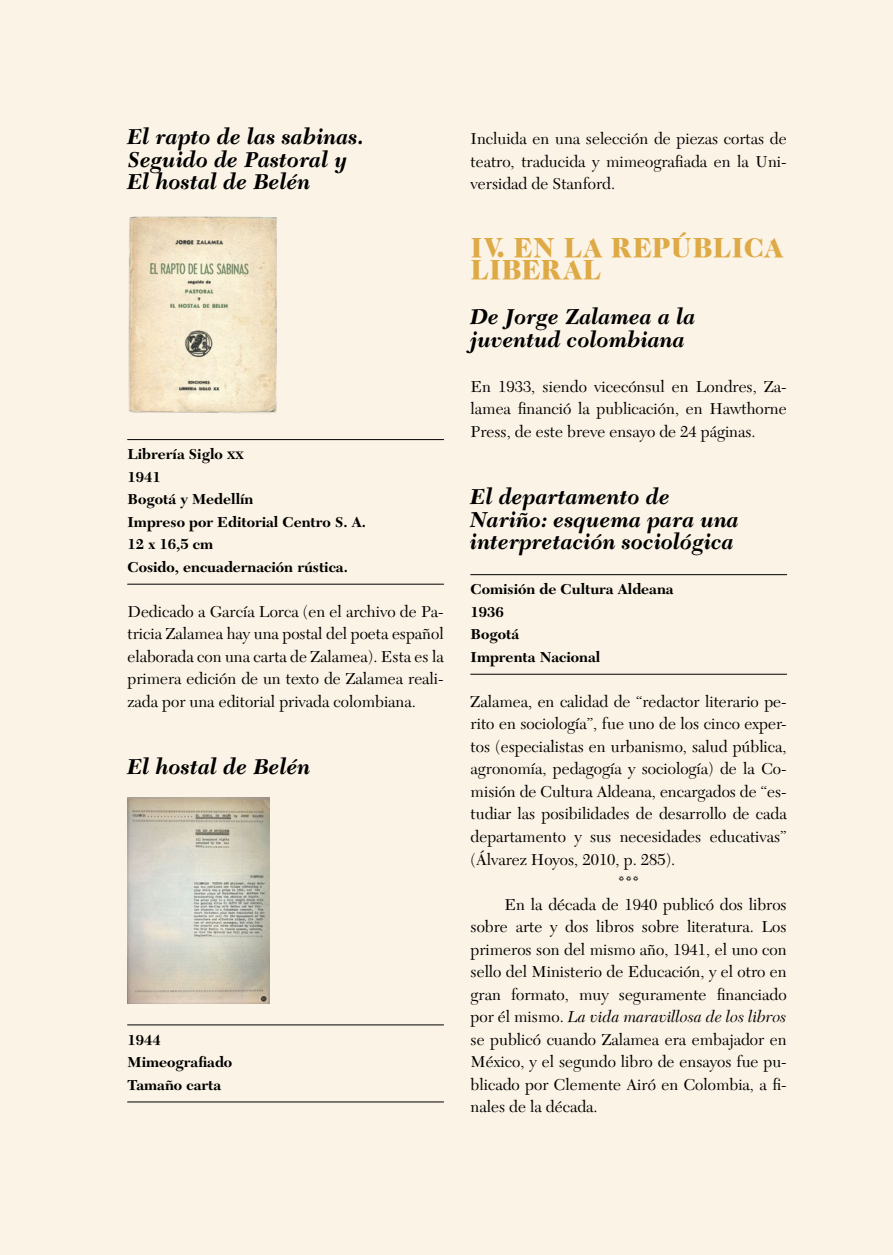
<style>
.page{position:relative;width:893px;height:1255px;background:#fff}
.page>*{position:absolute;margin:0;border:0;box-sizing:border-box;transform-origin:0 0}
.t1{font:27px/22.5px "Caslon Two Black SSK";letter-spacing:.02em;color:#deaa46}
.t2{font:italic 700 22.5px/22.5px "New Caledonia LT Std";color:#000}
.t3{font:16.5px/22.5px "New Caledonia LT Std";color:#000;text-align:justify}
.t4{font:italic 16.5px "New Caledonia LT Std";color:#000}
.t5{font:700 15px/22.5px "New Caledonia LT Std";color:#000}
.s1{font-style:normal}
</style>
<div class="page">
<div style="left:0;top:0;width:893px;height:1254px;background:#fbf3e5"></div>
<hr style="left:128px;top:583px;width:316px;height:1px;background:#000">
<hr style="left:128px;top:439px;width:316px;height:1px;background:#000">
<hr style="left:128px;top:1101px;width:316px;height:1px;background:#000">
<hr style="left:128px;top:1024px;width:316px;height:1px;background:#000">
<hr style="left:471px;top:673px;width:316px;height:1px;background:#000">
<hr style="left:471px;top:574px;width:316px;height:1px;background:#000">
<img style="left:128px;top:216px;width:149px;height:198px">
<img style="left:128px;top:798px;width:142px;height:205px">
<h2 class="t2" style="left:128px;top:126px;width:238px">El rapto de las sabinas.<br>Seguido de Pastoral y<br>El hostal de Belén</h2>
<p class="t5" style="left:128px;top:443px;width:240px">Librería Siglo xx<br>1941<br>Bogotá y Medellín<br>Impreso por Editorial Centro S. A.<br>12 x 16,5 cm<br>Cosido, encuadernación rústica.</p>
<p class="t3" style="left:128px;top:600px;width:318px">Dedicado a García Lorca (en el archivo de Pa&shy;tricia Zalamea hay una postal del poeta español elaborada con una carta de Zalamea). Esta es la primera edición de un texto de Zalamea reali&shy;zada por una editorial privada colombiana.</p>
<h2 class="t2" style="left:128px;top:756px;width:185px">El hostal de Belén</h2>
<p class="t5" style="left:128px;top:1028px;width:106px">1944<br>Mimeografiado<br>Tamaño carta</p>
<p class="t3" style="left:471px;top:128px;width:318px">Incluida en una selección de piezas cortas de teatro, traducida y mimeografiada en la Uni&shy;versidad de Stanford.</p>
<h1 class="t1" style="left:471px;top:236px;width:314px">IV. EN LA REPÚBLICA<br>LIBERAL</h1>
<h2 class="t2" style="left:471px;top:306px;width:227px">De Jorge Zalamea a la juventud colombiana</h2>
<p class="t3" style="left:471px;top:375px;width:318px">En 1933, siendo vicecónsul en Londres, Za&shy;lamea financió la publicación, en Hawthorne Press, de este breve ensayo de 24 páginas.</p>
<h2 class="t2" style="left:471px;top:486px;width:270px">El departamento de<br>Nariño: esquema para una interpretación sociológica</h2>
<p class="t5" style="left:471px;top:578px;width:205px">Comisión de Cultura Aldeana<br>1936<br>Bogotá<br>Imprenta Nacional</p>
<p class="t3" style="left:471px;top:690px;width:318px">Zalamea, en calidad de “redactor literario pe-</p>
<p class="t3" style="left:471px;top:713px;width:318px">rito en sociología”, fue uno de los cinco exper-</p>
<p class="t3" style="left:471px;top:735px;width:318px">tos (especialistas en urbanismo, salud pública,</p>
<p class="t3" style="left:471px;top:758px;width:318px">agronomía, pedagogía y sociología) de la Co-</p>
<p class="t3" style="left:471px;top:780px;width:317px">misión de Cultura Aldeana, encargados de “es-</p>
<p class="t3" style="left:471px;top:803px;width:318px">tudiar las posibilidades de desarrollo de cada</p>
<p class="t3" style="left:471px;top:825px;width:318px">departamento y sus necesidades educativas”</p>
<p class="t3" style="left:471px;top:848px;width:206px">(Álvarez Hoyos, 2010, p. 285).</p>
<p class="t3" style="left:618px;top:870px;width:23px">***</p>
<p class="t3" style="left:505px;top:893px;width:284px">En la década de 1940 publicó dos libros</p>
<p class="t3" style="left:471px;top:915px;width:318px">sobre arte y dos libros sobre literatura. Los</p>
<p class="t3" style="left:471px;top:938px;width:318px">primeros son del mismo año, 1941, el uno con</p>
<p class="t3" style="left:471px;top:960px;width:317px">sello del Ministerio de Educación, y el otro en</p>
<p class="t3" style="left:471px;top:983px;width:318px">gran formato, muy seguramente financiado</p>
<p class="t4" style="left:471px;top:1007px;width:318px"><span class="s1">por él mismo.</span> La vida maravillosa de los libros</p>
<p class="t3" style="left:471px;top:1028px;width:318px">se publicó cuando Zalamea era embajador en</p>
<p class="t3" style="left:471px;top:1050px;width:318px">México, y el segundo libro de ensayos fue pu-</p>
<p class="t3" style="left:471px;top:1073px;width:318px">blicado por Clemente Airó en Colombia, a fi-</p>
<p class="t3" style="left:471px;top:1095px;width:129px">nales de la década.</p>
</div>
